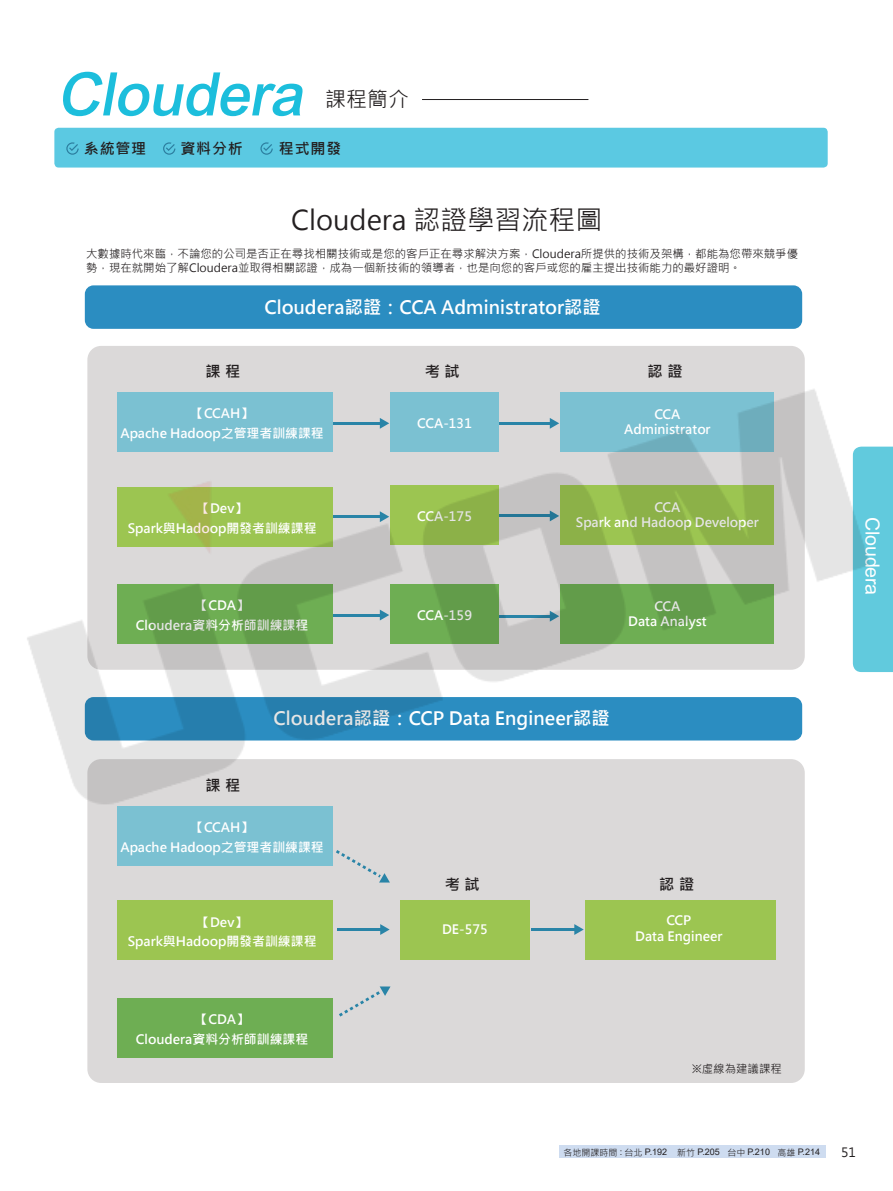
<style>
.page{position:relative;width:893px;height:1191px;background:#fff}
.page>*{position:absolute;margin:0;border:0;box-sizing:border-box;transform-origin:0 0}
.t1{font:italic 60px "DF Hei Bd HKP BF";color:#1cbedc}
.t2{font:27px "Microsoft Jheng Hei";color:#231f20}
.t3{font:21px "Microsoft Jheng Hei";color:#231f20}
.t4{font:19.5px "DF Hei Md WINP HK BF";color:#fff}
.t5{font:700 18.3px "Microsoft Jheng Hei";color:#fff}
.t6{font:700 15.3px "Microsoft Jheng Hei";letter-spacing:.3em;color:#231f20}
.t7{font:700 15px "Microsoft Jheng Hei";letter-spacing:.05em;color:#231f20}
.t8{font:700 12.9px/19.8px "Microsoft Jheng Hei";color:#fff;text-align:center}
.t9{font:12.75px "Microsoft Jheng Hei";color:#231f20}
.t10{font:11.4px/13.6px "Microsoft Jheng Hei";color:#231f20}
.t11{font:9px "Arial";color:#231f20}
.s1{font-family:"Microsoft Jheng Hei"}
</style>
<div class="page">
<img style="left:27px;top:99px;width:866px;height:1059px">
<h1 class="t1" style="left:57px;top:64px;width:257px">Cloudera</h1>
<h3 class="t3" style="left:325px;top:86px;width:85px">課程簡介</h3>
<p class="t7" style="left:84px;top:139px;width:64px">系統管理</p>
<p class="t7" style="left:181px;top:139px;width:64px">資料分析</p>
<p class="t7" style="left:279px;top:139px;width:64px">程式開發</p>
<h2 class="t2" style="left:291px;top:203px;width:313px">Cloudera 認證學習流程圖</h2>
<p class="t10" style="left:86px;top:247px;width:713px">大數據時代來臨，不論您的公司是否正在尋找相關技術或是您的客戶正在尋求解決方案，Cloudera所提供的技術及架構，都能為您帶來競爭優勢，現在就開始了解Cloudera並取得相關認證，成為一個新技術的領導者，也是向您的客戶或您的雇主提出技術能力的最好證明。</p>
<h3 class="t5" style="left:264px;top:296px;width:338px">Cloudera認證：CCA Administrator認證</h3>
<p class="t6" style="left:205px;top:361px;width:37px">課程</p>
<p class="t6" style="left:425px;top:361px;width:37px">考試</p>
<p class="t6" style="left:648px;top:361px;width:37px">認證</p>
<p class="t8" style="left:191px;top:404px;width:64px">【CCAH】</p>
<p class="t8" style="left:417px;top:413px;width:56px">CCA-131</p>
<p class="t8" style="left:654px;top:404px;width:28px">CCA</p>
<p class="t8" style="left:121px;top:423px;width:205px">Apache Hadoop之管理者訓練課程</p>
<p class="t8" style="left:624px;top:420px;width:88px">Administrator</p>
<p class="t8" style="left:128px;top:498px;width:190px">【Dev】<br>Spark與Hadoop開發者訓練課程</p>
<p class="t8" style="left:136px;top:596px;width:174px">【CDA】<br>Cloudera資料分析師訓練課程</p>
<p class="t8" style="left:417px;top:506px;width:56px">CCA-175</p>
<p class="t8" style="left:576px;top:499px;width:185px;line-height:15.5px">CCA<br>Spark and Hadoop Developer</p>
<p class="t8" style="left:417px;top:605px;width:56px">CCA-159</p>
<p class="t8" style="left:628px;top:598px;width:80px;line-height:15.5px">CCA<br>Data Analyst</p>
<h3 class="t4" style="left:882px;top:517px;width:79px;rotate:90deg">Cloudera</h3>
<h3 class="t5" style="left:274px;top:706px;width:338px">Cloudera認證：CCP Data Engineer認證</h3>
<p class="t6" style="left:205px;top:775px;width:37px">課程</p>
<p class="t8" style="left:121px;top:817px;width:205px">【CCAH】<br>Apache Hadoop之管理者訓練課程</p>
<p class="t8" style="left:128px;top:912px;width:190px">【Dev】<br>Spark與Hadoop開發者訓練課程</p>
<p class="t8" style="left:136px;top:1009px;width:174px">【CDA】<br>Cloudera資料分析師訓練課程</p>
<p class="t6" style="left:445px;top:875px;width:37px">考試</p>
<p class="t6" style="left:659px;top:875px;width:37px">認證</p>
<p class="t8" style="left:442px;top:919px;width:47px">DE-575</p>
<p class="t8" style="left:635px;top:912px;width:89px;line-height:15.5px">CCP<br>Data Engineer</p>
<p class="t10" style="left:692px;top:1062px;width:91px">※虛線為建議課程</p>
<p class="t11" style="left:564px;top:1145px;width:258px"><span class="s1">各地開課時間</span> : <span class="s1">台北</span> P.192 <span class="s1">新竹</span> P.205 <span class="s1">台中</span> P.210 <span class="s1">高雄</span> P.214</p>
<p class="t9" style="left:841px;top:1143px;width:16px">51</p>
</div>
